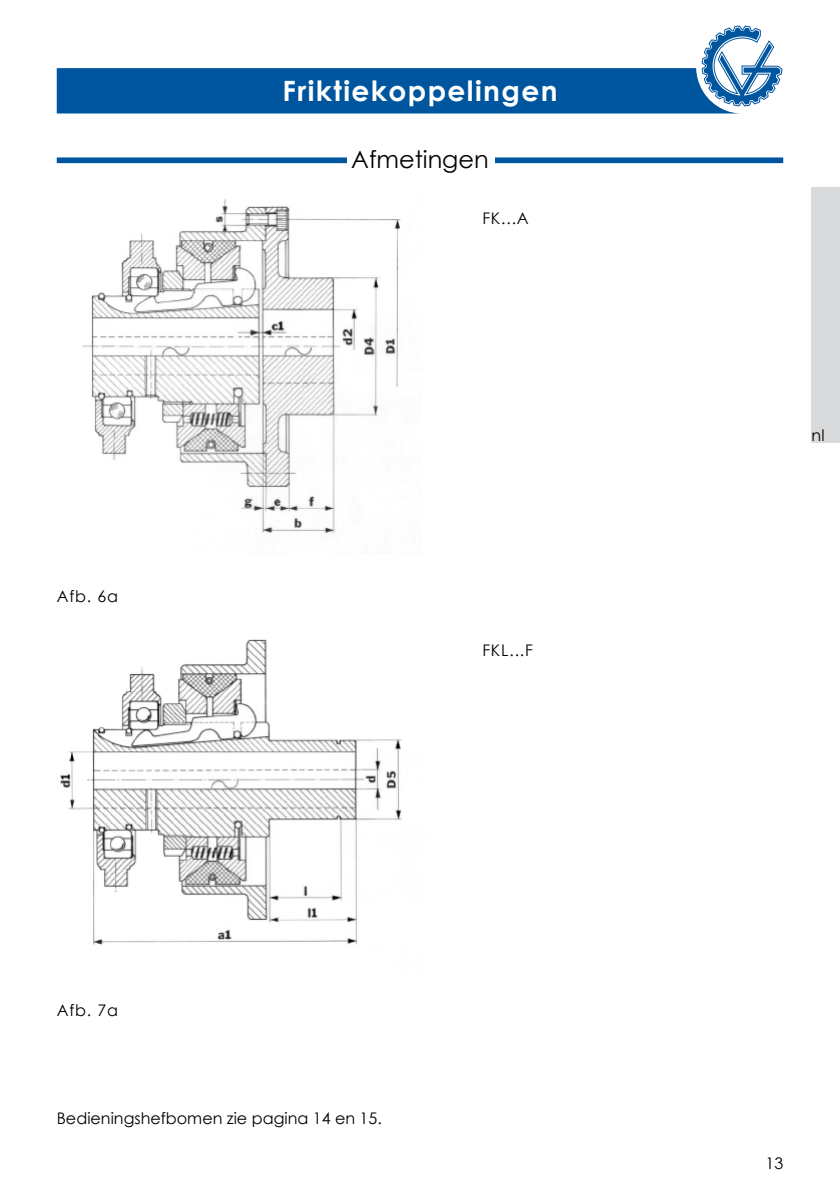
<style>
.page{position:relative;width:840px;height:1191px;background:#fff}
.page>*{position:absolute;margin:0;border:0;box-sizing:border-box;transform-origin:0 0}
.t1{font:700 28px "Century Gothic";letter-spacing:.05em;color:#fff}
.t2{font:24px "Century Gothic";color:#000}
.t3{font:16px "Century Gothic";color:#000}
</style>
<div class="page">
<img style="left:82px;top:199px;width:319px;height:334px">
<img style="left:60px;top:639px;width:342px;height:306px">
<div style="left:57px;top:157px;width:725px;height:6px;background:#00559f"></div>
<div style="left:347px;top:150px;width:147px;height:20px;background:#fff"></div>
<svg style="left:57px;top:26px;width:725px;height:87px"></svg>
<div style="left:811px;top:187px;width:28px;height:255px;background:#d9dadb"></div>
<h1 class="t1" style="left:282px;top:69px;width:276px">Friktiekoppelingen</h1>
<h2 class="t2" style="left:351px;top:145px;width:139px">Afmetingen</h2>
<p class="t3" style="left:482px;top:208px;width:48px">FK...A</p>
<p class="t3" style="left:57px;top:586px;width:63px">Afb. 6a</p>
<p class="t3" style="left:482px;top:640px;width:52px">FKL...F</p>
<p class="t3" style="left:57px;top:1000px;width:63px">Afb. 7a</p>
<p class="t3" style="left:57px;top:1108px;width:326px">Bedieningshefbomen zie pagina 14 en 15.</p>
<p class="t3" style="left:811px;top:426px;width:14px">nl</p>
<p class="t3" style="left:765px;top:1153px;width:19px">13</p>
</div>
